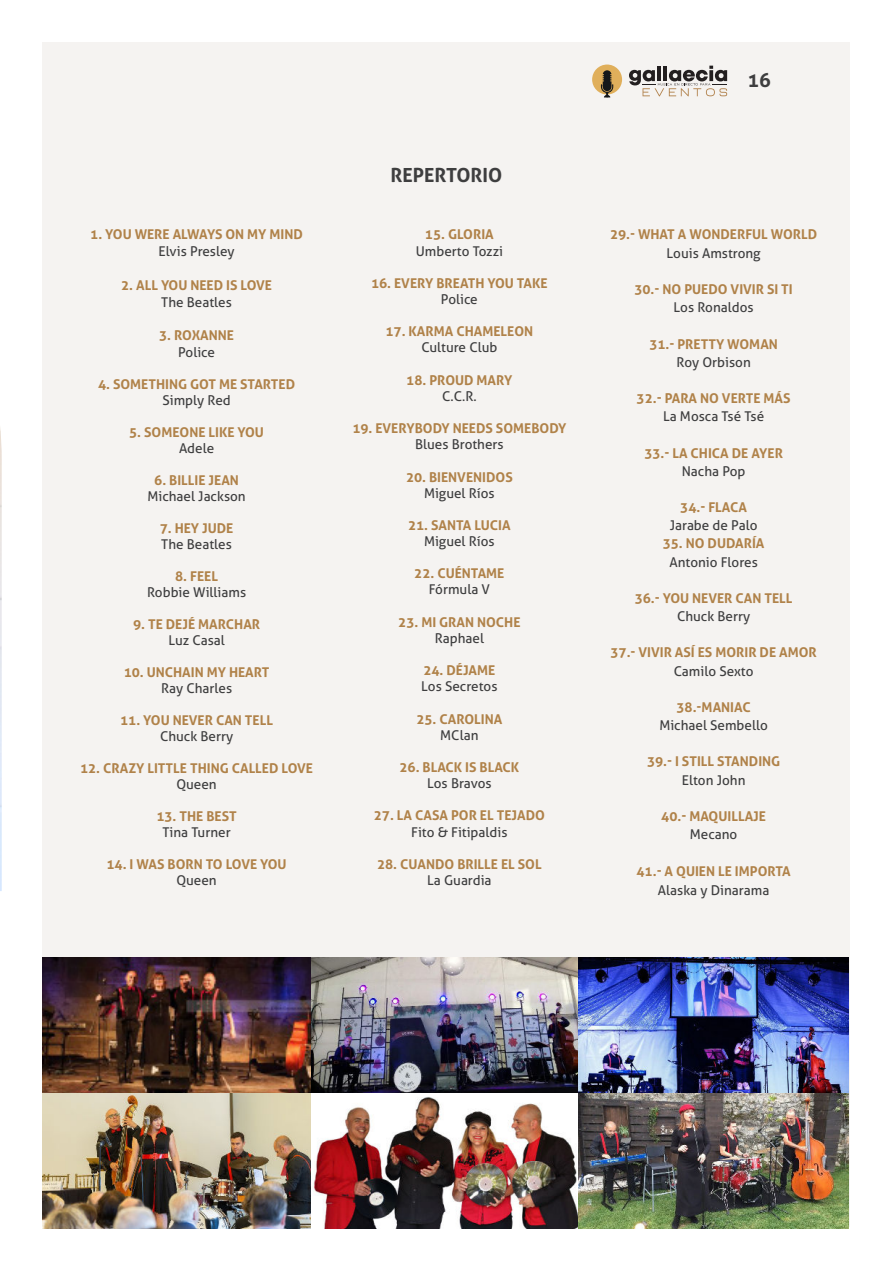
<style>
.page{position:relative;width:893px;height:1263px;background:#fff}
.page>*{position:absolute;margin:0;border:0;box-sizing:border-box;transform-origin:0 0}
.t1{font:700 19.5px "Aller";color:#3e3e3f}
.t2{font:700 13.5px "Aller";color:#b08249}
.t3{font:13.5px "Aller";color:#3e3e3f}
</style>
<div class="page">
<div style="left:43px;top:43px;width:807px;height:1183px;background:#f5f3f1"></div>
<img style="left:0;top:428px;width:2px;height:463px">
<img style="left:43px;top:957px;width:536px;height:272px">
<img style="left:579px;top:957px;width:270px;height:272px">
<svg style="left:629px;top:66px;width:98px;height:30px"></svg>
<div style="left:592px;top:65px;width:30px;height:29px;background:#e0af5b;border-radius:50%"></div>
<svg style="left:601px;top:70px;width:12px;height:27px"></svg>
<p class="t2" style="left:90px;top:227px;width:214px">1. YOU WERE ALWAYS ON MY MIND</p>
<p class="t3" style="left:159px;top:246px;width:78px">Elvis Presley</p>
<p class="t2" style="left:121px;top:277px;width:152px">2. ALL YOU NEED IS LOVE</p>
<p class="t3" style="left:161px;top:297px;width:72px">The Beatles</p>
<p class="t2" style="left:159px;top:327px;width:76px">3. ROXANNE</p>
<p class="t3" style="left:178px;top:347px;width:38px">Police</p>
<p class="t2" style="left:98px;top:376px;width:199px">4. SOMETHING GOT ME STARTED</p>
<p class="t3" style="left:162px;top:395px;width:70px">Simply Red</p>
<p class="t2" style="left:129px;top:424px;width:136px">5. SOMEONE LIKE YOU</p>
<p class="t3" style="left:179px;top:443px;width:37px">Adele</p>
<p class="t2" style="left:154px;top:472px;width:86px">6. BILLIE JEAN</p>
<p class="t3" style="left:147px;top:491px;width:100px">Michael Jackson</p>
<p class="t2" style="left:160px;top:520px;width:75px">7. HEY JUDE</p>
<p class="t3" style="left:161px;top:539px;width:72px">The Beatles</p>
<p class="t2" style="left:175px;top:568px;width:44px">8. FEEL</p>
<p class="t3" style="left:147px;top:587px;width:101px">Robbie Williams</p>
<p class="t2" style="left:133px;top:616px;width:129px">9. TE DEJÉ MARCHAR</p>
<p class="t3" style="left:168px;top:635px;width:58px">Luz Casal</p>
<p class="t2" style="left:124px;top:664px;width:147px">10. UNCHAIN MY HEART</p>
<p class="t3" style="left:161px;top:683px;width:73px">Ray Charles</p>
<p class="t2" style="left:120px;top:712px;width:154px">11. YOU NEVER CAN TELL</p>
<p class="t3" style="left:160px;top:731px;width:75px">Chuck Berry</p>
<p class="t2" style="left:80px;top:760px;width:235px">12. CRAZY LITTLE THING CALLED LOVE</p>
<p class="t3" style="left:176px;top:779px;width:42px">Queen</p>
<p class="t2" style="left:156px;top:808px;width:82px">13. THE BEST</p>
<p class="t3" style="left:162px;top:827px;width:70px">Tina Turner</p>
<p class="t2" style="left:107px;top:856px;width:182px">14. I WAS BORN TO LOVE YOU</p>
<p class="t3" style="left:176px;top:875px;width:42px">Queen</p>
<h1 class="t1" style="left:391px;top:164px;width:113px">REPERTORIO</h1>
<p class="t2" style="left:425px;top:227px;width:70px">15. GLORIA</p>
<p class="t3" style="left:416px;top:246px;width:89px">Umberto Tozzi</p>
<p class="t2" style="left:371px;top:275px;width:178px">16. EVERY BREATH YOU TAKE</p>
<p class="t3" style="left:441px;top:294px;width:38px">Police</p>
<p class="t2" style="left:385px;top:324px;width:149px">17. KARMA CHAMELEON</p>
<p class="t3" style="left:421px;top:342px;width:78px">Culture Club</p>
<p class="t2" style="left:406px;top:372px;width:108px">18. PROUD MARY</p>
<p class="t3" style="left:442px;top:391px;width:36px">C.C.R.</p>
<p class="t2" style="left:352px;top:421px;width:216px">19. EVERYBODY NEEDS SOMEBODY</p>
<p class="t3" style="left:415px;top:439px;width:90px">Blues Brothers</p>
<p class="t2" style="left:406px;top:469px;width:108px">20. BIENVENIDOS</p>
<p class="t3" style="left:424px;top:488px;width:72px">Miguel Ríos</p>
<p class="t2" style="left:408px;top:517px;width:104px">21. SANTA LUCIA</p>
<p class="t3" style="left:424px;top:536px;width:72px">Miguel Ríos</p>
<p class="t2" style="left:414px;top:566px;width:92px">22. CUÉNTAME</p>
<p class="t3" style="left:429px;top:584px;width:63px">Fórmula V</p>
<p class="t2" style="left:398px;top:614px;width:124px">23. MI GRAN NOCHE</p>
<p class="t3" style="left:435px;top:633px;width:51px">Raphael</p>
<p class="t2" style="left:423px;top:663px;width:74px">24. DÉJAME</p>
<p class="t3" style="left:421px;top:681px;width:78px">Los Secretos</p>
<p class="t2" style="left:416px;top:711px;width:88px">25. CAROLINA</p>
<p class="t3" style="left:440px;top:730px;width:40px">MClan</p>
<p class="t2" style="left:399px;top:759px;width:121px">26. BLACK IS BLACK</p>
<p class="t3" style="left:427px;top:778px;width:66px">Los Bravos</p>
<p class="t2" style="left:374px;top:808px;width:173px">27. LA CASA POR EL TEJADO</p>
<p class="t3" style="left:411px;top:826px;width:98px">Fito &amp; Fitipaldis</p>
<p class="t2" style="left:377px;top:856px;width:166px">28. CUANDO BRILLE EL SOL</p>
<p class="t3" style="left:427px;top:875px;width:66px">La Guardia</p>
<h1 class="t1" style="left:747px;top:69px;width:25px">16</h1>
<p class="t2" style="left:610px;top:226px;width:209px">29.- WHAT A WONDERFUL WORLD</p>
<p class="t3" style="left:667px;top:248px;width:96px">Louis Amstrong</p>
<p class="t2" style="left:634px;top:281px;width:160px">30.- NO PUEDO VIVIR SI TI</p>
<p class="t3" style="left:674px;top:302px;width:82px">Los Ronaldos</p>
<p class="t2" style="left:649px;top:335px;width:130px">31.- PRETTY WOMAN</p>
<p class="t3" style="left:676px;top:357px;width:76px">Roy Orbison</p>
<p class="t2" style="left:637px;top:390px;width:156px">32.- PARA NO VERTE MÁS</p>
<p class="t3" style="left:663px;top:411px;width:103px">La Mosca Tsé Tsé</p>
<p class="t2" style="left:644px;top:444px;width:140px">33.- LA CHICA DE AYER</p>
<p class="t3" style="left:682px;top:466px;width:65px">Nacha Pop</p>
<p class="t2" style="left:680px;top:499px;width:68px">34.- FLACA</p>
<p class="t3" style="left:670px;top:520px;width:89px">Jarabe de Palo</p>
<p class="t2" style="left:663px;top:536px;width:103px">35. NO DUDARÍA</p>
<p class="t3" style="left:669px;top:557px;width:90px">Antonio Flores</p>
<p class="t2" style="left:635px;top:590px;width:159px">36.- YOU NEVER CAN TELL</p>
<p class="t3" style="left:677px;top:611px;width:75px">Chuck Berry</p>
<p class="t2" style="left:610px;top:644px;width:208px">37.- VIVIR ASÍ ES MORIR DE AMOR</p>
<p class="t3" style="left:674px;top:666px;width:81px">Camilo Sexto</p>
<p class="t2" style="left:676px;top:699px;width:76px">38.-MANIAC</p>
<p class="t3" style="left:659px;top:720px;width:110px">Michael Sembello</p>
<p class="t2" style="left:647px;top:753px;width:135px">39.- I STILL STANDING</p>
<p class="t3" style="left:682px;top:775px;width:65px">Elton John</p>
<p class="t2" style="left:661px;top:808px;width:106px">40.- MAQUILLAJE</p>
<p class="t3" style="left:690px;top:829px;width:49px">Mecano</p>
<p class="t2" style="left:637px;top:863px;width:156px">41.- A QUIEN LE IMPORTA</p>
<p class="t3" style="left:658px;top:885px;width:113px">Alaska y Dinarama</p>
</div>
